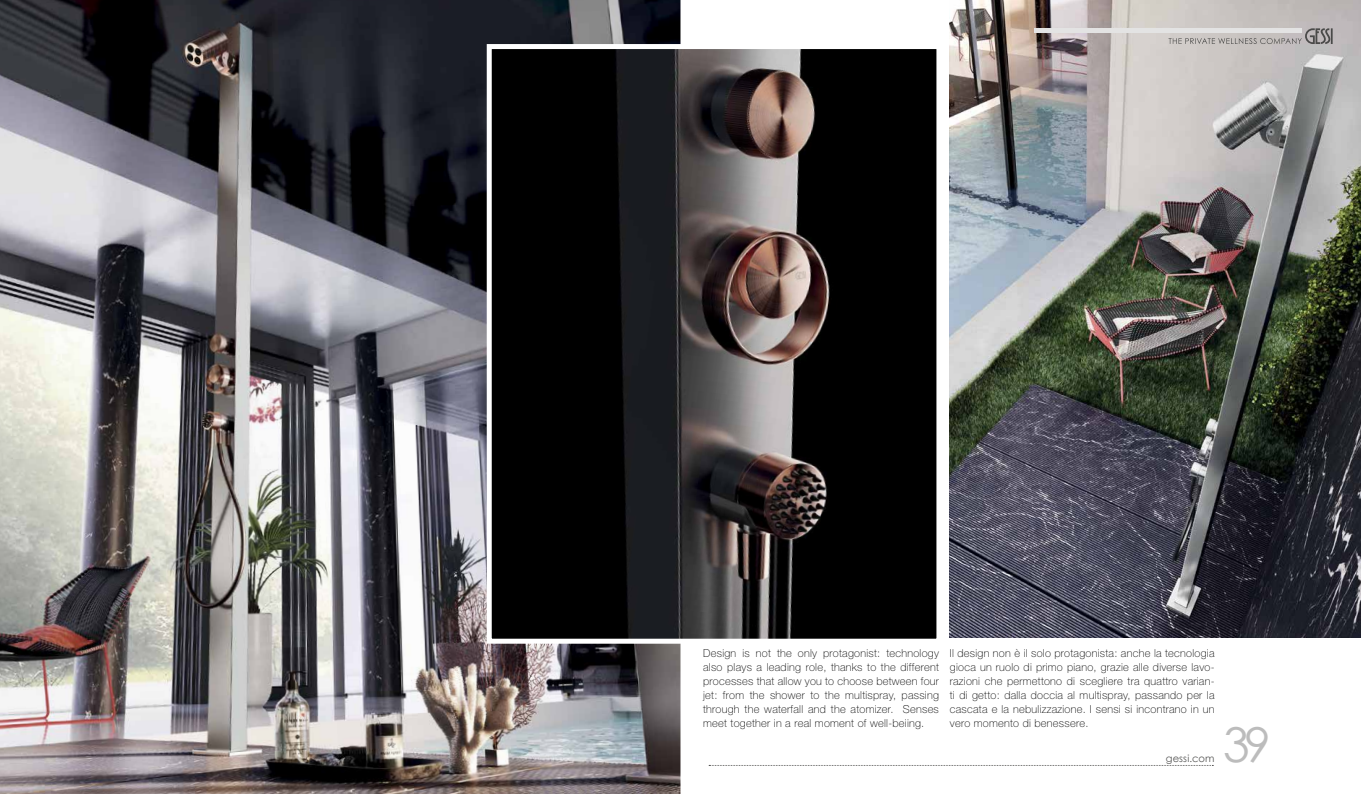
<style>
.page{position:relative;width:1361px;height:794px;background:#fff}
.page>*{position:absolute;margin:0;border:0;box-sizing:border-box;transform-origin:0 0}
.t1{font:48px "Century Gothic";color:#bcbcbc}
.t2{font:100 11px/14px "Helvetica Neue LT Std";letter-spacing:.025em;color:#000;text-align:justify}
.t3{font:10px "Century Gothic";letter-spacing:.015em;color:#575756}
</style>
<div class="page">
<img style="left:0;top:0;width:680px;height:794px">
<img style="left:950px;top:0;width:411px;height:637px">
<img style="left:493px;top:50px;width:442px;height:587px">
<div style="left:487px;top:44px;width:454px;height:599px;border:5px solid #fff"></div>
<div style="left:1035px;top:28px;width:267px;height:5px;background:#e3e3e3"></div>
<svg style="left:1168px;top:28px;width:164px;height:16px"></svg>
<svg style="left:709px;top:765px;width:504px;height:1px"></svg>
<p class="t2" style="left:703px;top:646px;width:237px">Design is not the only protagonist: technology also plays a leading role, thanks to the different processes that allow you to choose between four jet: from the shower to the multispray, passing through the waterfall and the atomizer. Senses meet together in a real moment of well-beiing.</p>
<p class="t2" style="left:950px;top:646px;width:266px">Il design non è il solo protagonista: anche la tecnologia gioca un ruolo di primo piano, grazie alle diverse lavo&shy;razioni che permettono di scegliere tra quattro varian&shy;ti di getto: dalla doccia al multispray, passando per la cascata e la nebulizzazione. I sensi si incontrano in un vero momento di benessere.</p>
<p class="t3" style="left:1166px;top:752px;width:50px">gessi.com</p>
<h1 class="t1" style="left:1223px;top:711px;width:49px">39</h1>
</div>
